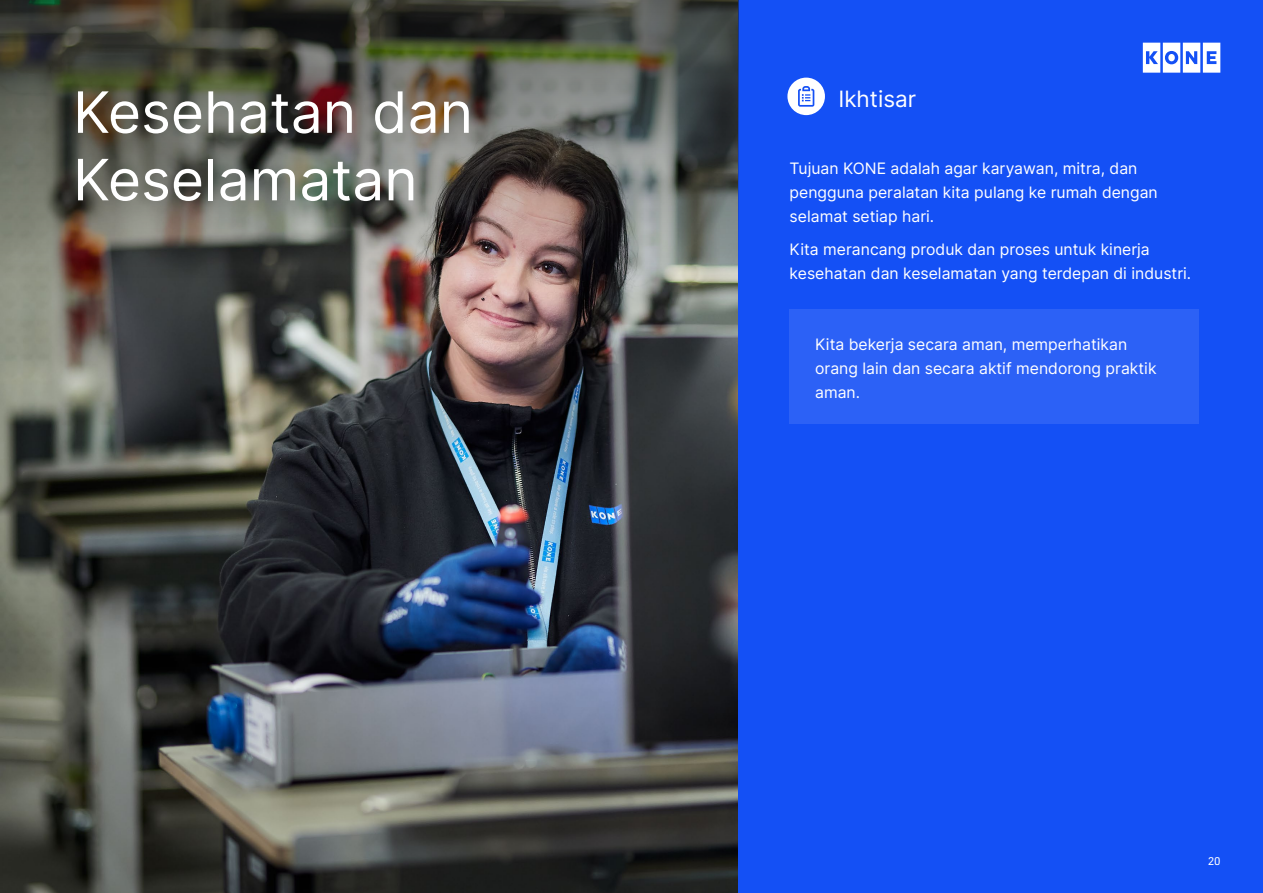
<style>
.page{position:relative;width:1263px;height:893px;background:#fff}
.page>*{position:absolute;margin:0;border:0;box-sizing:border-box;transform-origin:0 0}
.t1{font:57px/67.5px "Inter";color:#fff}
.t2{font:22.5px "Inter";color:#fff}
.t3{font:15.75px/24px "Inter";color:#fff}
.t4{font:12px "KONE Information";color:#fff}
</style>
<div class="page">
<img style="left:0;top:281px;width:738px;height:612px">
<div style="left:738px;top:0;width:525px;height:893px;background:#1450f5"></div>
<img style="left:0;top:0;width:738px;height:281px">
<svg style="left:1143px;top:43px;width:77px;height:30px"></svg>
<div style="left:787px;top:78px;width:38px;height:37px;background:#fff;border-radius:50%"></div>
<svg style="left:798px;top:86px;width:16px;height:21px"></svg>
<div style="left:790px;top:309px;width:409px;height:115px;background:#2c61f6"></div>
<h1 class="t1" style="left:73px;top:77px;width:402px">Kesehatan dan<br>Keselamatan</h1>
<h2 class="t2" style="left:838px;top:83px;width:79px">Ikhtisar</h2>
<p class="t3" style="left:790px;top:156px;width:370px">Tujuan KONE adalah agar karyawan, mitra, dan pengguna peralatan kita pulang ke rumah dengan selamat setiap hari.</p>
<p class="t3" style="left:790px;top:237px;width:403px">Kita merancang produk dan proses untuk kinerja kesehatan dan keselamatan yang terdepan di industri.</p>
<p class="t3" style="left:815px;top:332px;width:343px">Kita bekerja secara aman, memperhatikan orang lain dan secara aktif mendorong praktik aman.</p>
<p class="t4" style="left:1208px;top:853px;width:14px">20</p>
</div>
